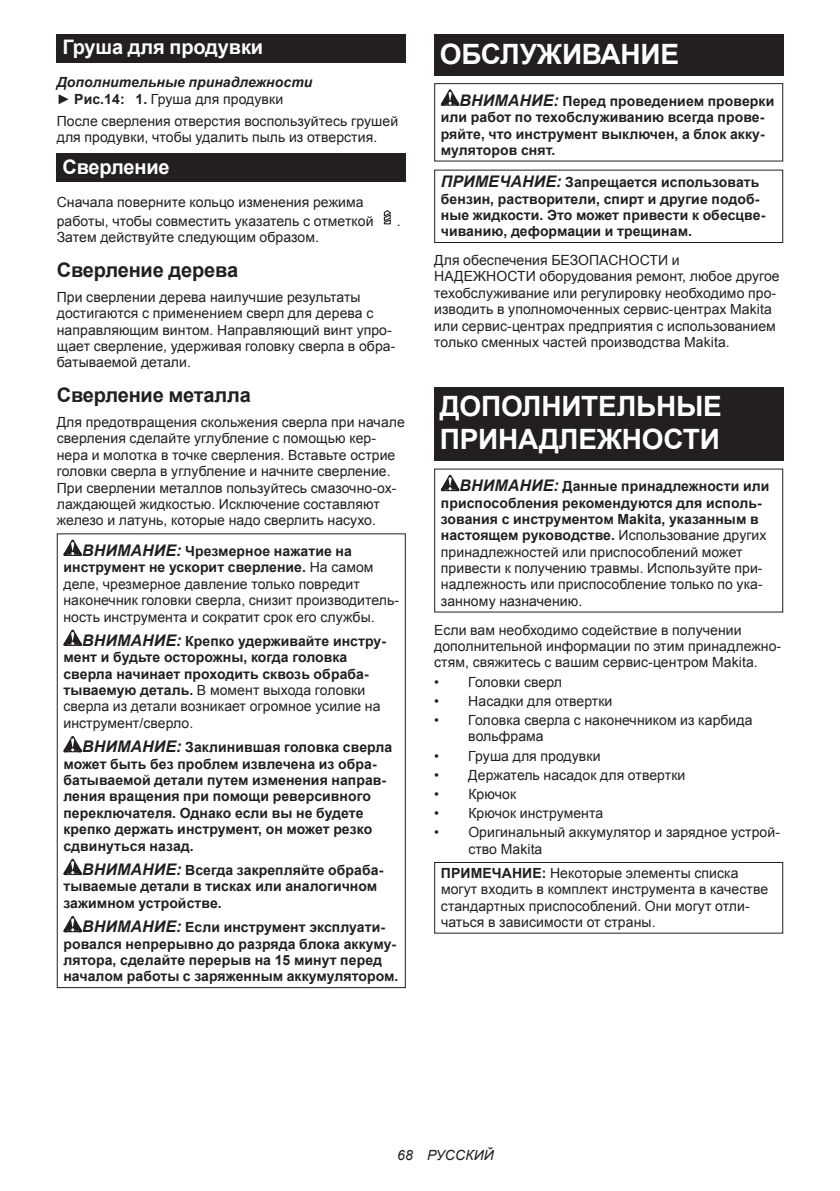
<style>
.page{position:relative;width:840px;height:1191px;background:#fff}
.page>*{position:absolute;margin:0;border:0;box-sizing:border-box;transform-origin:0 0}
.t1{font:700 28px/32.8px "Arial";letter-spacing:-.01em;color:#fff}
.t2{font:700 20px "Arial";letter-spacing:-.01em;color:#231f20}
.t3{font:700 20px "Arial";letter-spacing:-.01em;color:#fff}
.t4{font:14px/16.4px "Arial";letter-spacing:.005em;color:#231f20}
.t5{font:700 14px/16.4px "Arial";letter-spacing:.005em;color:#231f20}
.t6{font:italic 700 14px/16.4px "Arial";letter-spacing:.005em;color:#231f20}
.t7{font:italic 14px "Arial";letter-spacing:.005em;color:#231f20}
.s1{font-weight:400;font-style:normal}
.s2{font-style:normal}
.s3{font-weight:700;font-style:italic;font-size:16px}
.s4{font-weight:700}
.s5{font-style:italic;font-size:16px}
.s6{font-weight:400}
</style>
<div class="page">
<div style="left:57px;top:34px;width:348px;height:29px;background:#231f20"></div>
<div style="left:57px;top:154px;width:348px;height:28px;background:#231f20"></div>
<svg style="left:383px;top:210px;width:8px;height:15px"></svg>
<svg style="left:63px;top:539px;width:19px;height:17px"></svg>
<svg style="left:63px;top:629px;width:19px;height:17px"></svg>
<svg style="left:63px;top:736px;width:19px;height:16px"></svg>
<svg style="left:63px;top:858px;width:19px;height:17px"></svg>
<svg style="left:63px;top:916px;width:19px;height:16px"></svg>
<div style="left:57px;top:533px;width:348px;height:455px;border:1px solid #231f20"></div>
<div style="left:434px;top:34px;width:348px;height:41px;background:#231f20"></div>
<svg style="left:440px;top:89px;width:19px;height:17px"></svg>
<div style="left:434px;top:83px;width:348px;height:79px;border:1px solid #231f20"></div>
<div style="left:434px;top:170px;width:348px;height:73px;border:1px solid #231f20"></div>
<div style="left:434px;top:387px;width:348px;height:73px;background:#231f20"></div>
<svg style="left:440px;top:475px;width:19px;height:16px"></svg>
<div style="left:434px;top:862px;width:348px;height:71px;border:1px solid #231f20"></div>
<h2 class="t3" style="left:62px;top:34px;width:202px">Груша для продувки</h2>
<p class="t6" style="left:57px;top:75px;width:257px">Дополнительные принадлежности <span class="s1">►</span> <span class="s2">Рис.14: 1.</span> <span class="s1">Груша для продувки</span></p>
<p class="t4" style="left:57px;top:113px;width:343px">После сверления отверстия воспользуйтесь грушей для продувки, чтобы удалить пыль из отверстия.</p>
<h2 class="t3" style="left:62px;top:153px;width:109px">Сверление</h2>
<p class="t4" style="left:57px;top:193px;width:318px;line-height:18.8px">Сначала поверните кольцо изменения режима работы, чтобы совместить указатель с отметкой</p>
<p class="t4" style="left:396px;top:213px;width:5px">.</p>
<p class="t4" style="left:57px;top:229px;width:264px">Затем действуйте следующим образом.</p>
<h2 class="t2" style="left:57px;top:256px;width:183px">Сверление дерева</h2>
<p class="t4" style="left:57px;top:289px;width:340px">При сверлении дерева наилучшие результаты достигаются с применением сверл для дерева с направляющим винтом. Направляющий винт упро&shy;щает сверление, удерживая головку сверла в обра&shy;батываемой детали.</p>
<h2 class="t2" style="left:57px;top:382px;width:195px">Сверление металла</h2>
<p class="t4" style="left:57px;top:414px;width:349px">Для предотвращения скольжения сверла при начале сверления сделайте углубление с помощью кер&shy;нера и молотка в точке сверления. Вставьте острие головки сверла в углубление и начните сверление.<br>При сверлении металлов пользуйтесь смазочно-ох&shy;лаждающей жидкостью. Исключение составляют железо и латунь, которые надо сверлить насухо.</p>
<p class="t4" style="left:63px;top:543px;width:337px;text-indent:19px"><span class="s3">ВНИМАНИЕ:</span> <span class="s4">Чрезмерное нажатие на инструмент не ускорит сверление.</span> На самом деле, чрезмерное давление только повредит наконечник головки сверла, снизит производитель&shy;ность инструмента и сократит срок его службы.</p>
<p class="t5" style="left:63px;top:633px;width:324px;text-indent:19px"><span class="s5">ВНИМАНИЕ:</span> Крепко удерживайте инстру&shy;мент и будьте осторожны, когда головка сверла начинает проходить сквозь обраба&shy;тываемую деталь. <span class="s6">В момент выхода головки сверла из детали возникает огромное усилие на инструмент/сверло.</span></p>
<p class="t5" style="left:63px;top:739px;width:330px;text-indent:19px"><span class="s5">ВНИМАНИЕ:</span> Заклинившая головка сверла может быть без проблем извлечена из обра&shy;батываемой детали путем изменения направ&shy;ления вращения при помощи реверсивного переключателя. Однако если вы не будете крепко держать инструмент, он может резко сдвинуться назад.</p>
<p class="t5" style="left:63px;top:862px;width:321px;text-indent:19px"><span class="s5">ВНИМАНИЕ:</span> Всегда закрепляйте обраба&shy;тываемые детали в тисках или аналогичном зажимном устройстве.</p>
<p class="t5" style="left:63px;top:919px;width:336px;text-indent:19px"><span class="s5">ВНИМАНИЕ:</span> Если инструмент эксплуати&shy;ровался непрерывно до разряда блока аккуму&shy;лятора, сделайте перерыв на 15 минут перед началом работы с заряженным аккумулятором.</p>
<h1 class="t1" style="left:439px;top:38px;width:241px">ОБСЛУЖИВАНИЕ</h1>
<p class="t5" style="left:440px;top:93px;width:335px;text-indent:19px"><span class="s5">ВНИМАНИЕ:</span> Перед проведением проверки или работ по техобслуживанию всегда прове&shy;ряйте, что инструмент выключен, а блок акку&shy;муляторов снят.</p>
<p class="t5" style="left:440px;top:174px;width:326px"><span class="s5">ПРИМЕЧАНИЕ:</span> Запрещается использовать бензин, растворители, спирт и другие подоб&shy;ные жидкости. Это может привести к обесцве&shy;чиванию, деформации и трещинам.</p>
<p class="t4" style="left:434px;top:252px;width:347px">Для обеспечения БЕЗОПАСНОСТИ и НАДЕЖНОСТИ оборудования ремонт, любое другое техобслуживание или регулировку необходимо про&shy;изводить в уполномоченных сервис-центрах Makita или сервис-центрах предприятия с использованием только сменных частей производства Makita.</p>
<h1 class="t1" style="left:439px;top:391px;width:283px">ДОПОЛНИТЕЛЬНЫЕ<br>ПРИНАДЛЕЖНОСТИ</h1>
<p class="t4" style="left:440px;top:478px;width:330px;text-indent:19px"><span class="s3">ВНИМАНИЕ:</span> <span class="s4">Данные принадлежности или приспособления рекомендуются для исполь&shy;зования с инструментом Makita, указанным в настоящем руководстве.</span> Использование других принадлежностей или приспособлений может привести к получению травмы. Используйте при&shy;надлежность или приспособление только по ука&shy;занному назначению.</p>
<p class="t4" style="left:434px;top:621px;width:348px">Если вам необходимо содействие в получении дополнительной информации по этим принадлежно&shy;стям, свяжитесь с вашим сервис-центром Makita.</p>
<p class="t4" style="left:434px;top:673px;width:129px">• Головки сверл</p>
<p class="t4" style="left:434px;top:693px;width:180px">• Насадки для отвертки</p>
<p class="t4" style="left:468px;top:712px;width:285px;text-indent:-34px">• Головка сверла с наконечником из карбида вольфрама</p>
<p class="t4" style="left:434px;top:747px;width:168px">• Груша для продувки</p>
<p class="t4" style="left:434px;top:767px;width:252px">• Держатель насадок для отвертки</p>
<p class="t4" style="left:434px;top:786px;width:83px">• Крючок</p>
<p class="t4" style="left:434px;top:805px;width:170px">• Крючок инструмента</p>
<p class="t4" style="left:468px;top:824px;width:313px;text-indent:-34px">• Оригинальный аккумулятор и зарядное устрой&shy;ство Makita</p>
<p class="t4" style="left:440px;top:864px;width:328px"><span class="s4">ПРИМЕЧАНИЕ:</span> Некоторые элементы списка могут входить в комплект инструмента в качестве стандартных приспособлений. Они могут отли&shy;чаться в зависимости от страны.</p>
<p class="t7" style="left:397px;top:1146px;width:98px">68 РУССКИЙ</p>
</div>
